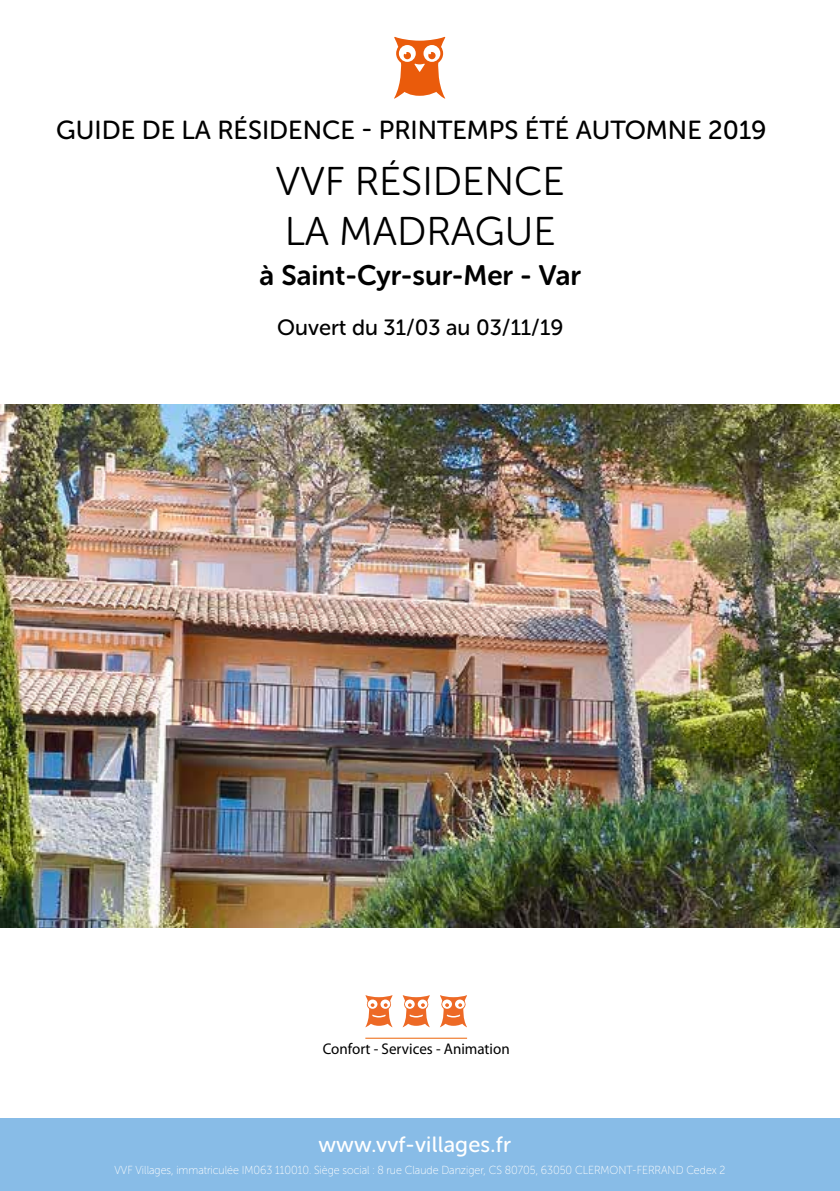
<style>
.page{position:relative;width:840px;height:1191px;background:#fff}
.page>*{position:absolute;margin:0;border:0;box-sizing:border-box;transform-origin:0 0}
.t1{font:40px/50px "Museo Sans Rounded 300";color:#000}
.t2{font:28px "Museo Sans Rounded 700";color:#000}
.t3{font:26px "Museo Sans Rounded 500";color:#000}
.t4{font:22px "Museo Sans Rounded 500";color:#000}
.t5{font:22px "Museo Sans Rounded 500";letter-spacing:.01em;color:#fff}
.t6{font:15.6px "Myriad Pro";color:#000}
.t7{font:11.6px "Museo Sans Rounded 100";color:#fff;scale:.93 1}
</style>
<div class="page">
<div style="left:0;top:1118px;width:839px;height:73px;background:#88bce7"></div>
<svg style="left:394px;top:37px;width:52px;height:62px"></svg>
<img style="left:0;top:405px;width:839px;height:522px">
<hr style="left:365px;top:1037px;width:102px;height:1px;background:#ec6408">
<svg style="left:365px;top:995px;width:28px;height:32px"></svg>
<svg style="left:402px;top:995px;width:28px;height:32px"></svg>
<svg style="left:440px;top:995px;width:27px;height:32px"></svg>
<h3 class="t3" style="left:56px;top:116px;width:711px">GUIDE DE LA RÉSIDENCE - PRINTEMPS ÉTÉ AUTOMNE 2019</h3>
<h1 class="t1" style="left:276px;top:157px;width:290px">VVF RÉSIDENCE<br>LA MADRAGUE</h1>
<h2 class="t2" style="left:259px;top:259px;width:323px">à Saint-Cyr-sur-Mer - Var</h2>
<h3 class="t4" style="left:277px;top:315px;width:287px">Ouvert du 31/03 au 03/11/19</h3>
<h3 class="t6" style="left:322px;top:1039px;width:188px">Confort - Services - Animation</h3>
<h3 class="t5" style="left:318px;top:1132px;width:194px">www.vvf-villages.fr</h3>
<p class="t7" style="left:114px;top:1163px;width:658px">VVF Villages, immatriculée IM063 110010. Siège social : 8 rue Claude Danziger, CS 80705, 63050 CLERMONT-FERRAND Cedex 2</p>
</div>
